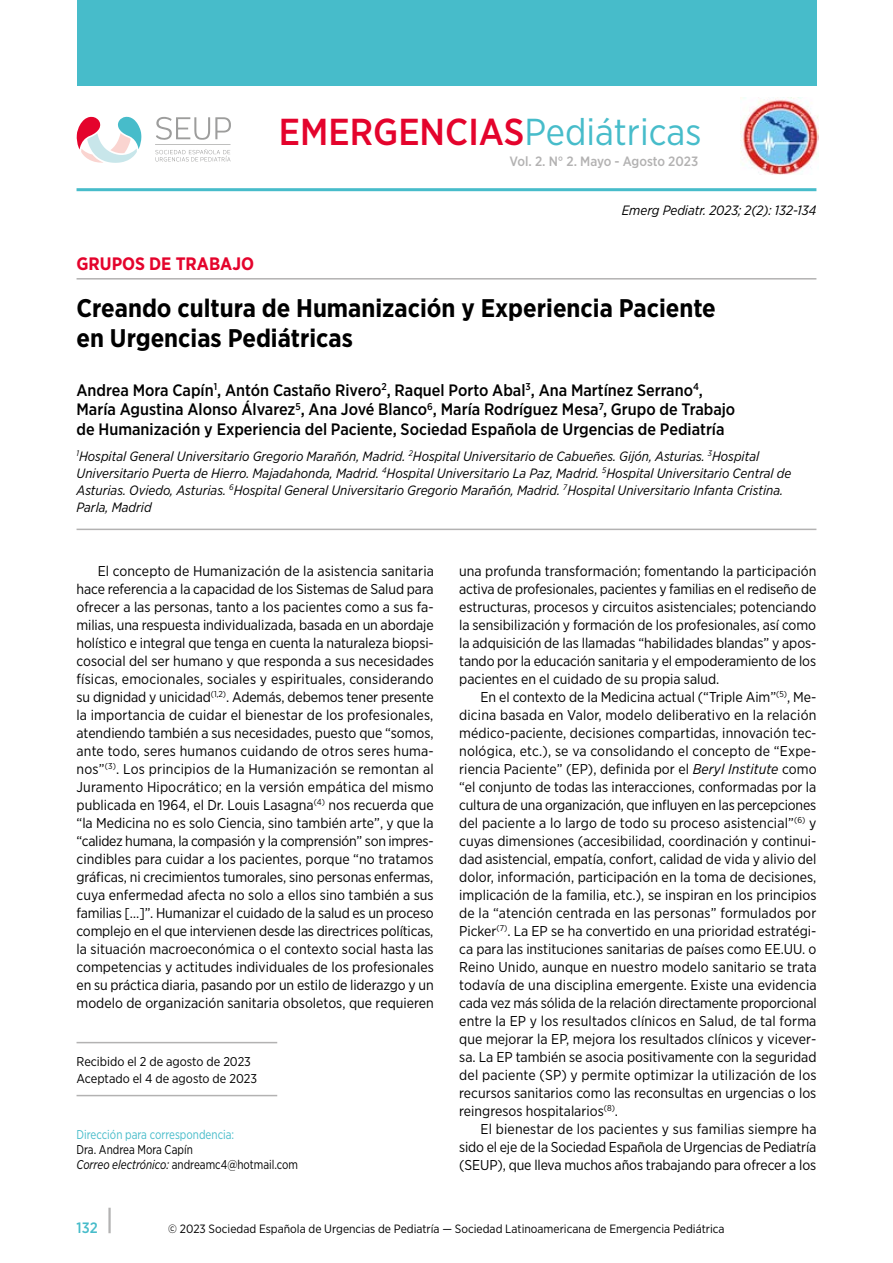
<style>
.page{position:relative;width:893px;height:1263px;background:#fff}
.page>*{position:absolute;margin:0;border:0;box-sizing:border-box;transform-origin:0 0}
.t1{font:500 37.5px "Gotham Narrow";color:#e4032c}
.t2{font:700 25.5px/30px "Gotham Narrow";color:#000}
.t3{font:700 18px "Gotham Narrow";color:#e4032c}
.t4{font:500 16.5px/19.5px "Gotham Narrow";color:#000}
.t5{font:500 15px "Gotham Narrow";color:#47bcca}
.t6{font:14.25px/18px "Gotham Narrow";color:#000;text-align:justify}
.t7{font:italic 13.5px/17.2px "Gotham Narrow";color:#000}
.t8{font:500 13.5px "Gotham Narrow";letter-spacing:-.01em;color:#b3b2b2}
.t9{font:12.75px/15px "Gotham Narrow";color:#000;scale:.9 1}
.t10{font:12.75px/17.2px "Gotham Narrow";color:#000}
.t11{font:12.75px "Gotham Narrow";color:#47bcca;scale:.9 1}
.t12{font:12px "Gotham Narrow";color:#000}
.s1{font-weight:400;color:#47bcca}
.s2{font-style:italic}
</style>
<div class="page">
<hr style="left:108px;top:1208px;width:3px;height:25px;background:#b3b2b2">
<hr style="left:77px;top:188px;width:739px;height:3px;background:#47bcca">
<hr style="left:77px;top:529px;width:739px;height:1px;background:#b3b2b2">
<hr style="left:77px;top:278px;width:739px;height:2px;background:#b3b2b2">
<img style="left:741px;top:98px;width:78px;height:77px">
<svg style="left:77px;top:116px;width:64px;height:47px"></svg>
<svg style="left:155px;top:117px;width:76px;height:45px"></svg>
<div style="left:77px;top:0;width:739px;height:85px;background:#47bcca"></div>
<hr style="left:77px;top:1042px;width:200px;height:1px;background:#b3b2b2">
<hr style="left:77px;top:1095px;width:200px;height:1px;background:#b3b2b2">
<h1 class="t1" style="left:279px;top:108px;width:424px">EMERGENCIAS<span class="s1">Pediátricas</span></h1>
<p class="t8" style="left:510px;top:153px;width:190px">Vol. 2. N° 2. Mayo - Agosto 2023</p>
<p class="t7" style="left:622px;top:201px;width:196px">Emerg Pediatr. 2023; 2(2): 132-134</p>
<p class="t3" style="left:77px;top:252px;width:179px">GRUPOS DE TRABAJO</p>
<h2 class="t2" style="left:77px;top:292px;width:641px">Creando cultura de Humanización y Experiencia Paciente en Urgencias Pediátricas</h2>
<p class="t4" style="left:77px;top:380px;width:660px">Andrea Mora Capín<sup>1</sup>, Antón Castaño Rivero<sup>2</sup>, Raquel Porto Abal<sup>3</sup>, Ana Martínez Serrano<sup>4</sup>,<br>María Agustina Alonso Álvarez<sup>5</sup>, Ana Jové Blanco<sup>6</sup>, María Rodríguez Mesa<sup>7</sup>, Grupo de Trabajo de Humanización y Experiencia del Paciente, Sociedad Española de Urgencias de Pediatría</p>
<p class="t7" style="left:77px;top:447px;width:716px"><sup>1</sup>Hospital General Universitario Gregorio Marañón, Madrid. <sup>2</sup>Hospital Universitario de Cabueñes. Gijón, Asturias. <sup>3</sup>Hospital Universitario Puerta de Hierro. Majadahonda, Madrid. <sup>4</sup>Hospital Universitario La Paz, Madrid. <sup>5</sup>Hospital Universitario Central de Asturias. Oviedo, Asturias. <sup>6</sup>Hospital General Universitario Gregorio Marañón, Madrid. <sup>7</sup>Hospital Universitario Infanta Cristina.<br>Parla, Madrid</p>
<p class="t6" style="left:77px;top:562px;width:359px;text-indent:21px">El concepto de Humanización de la asistencia sanitaria hace referencia a la capacidad de los Sistemas de Salud para ofrecer a las personas, tanto a los pacientes como a sus fa&shy;milias, una respuesta individualizada, basada en un abordaje holístico e integral que tenga en cuenta la naturaleza biopsi&shy;cosocial del ser humano y que responda a sus necesidades físicas, emocionales, sociales y espirituales, considerando su dignidad y unicidad<sup>(1,2)</sup>. Además, debemos tener presente la importancia de cuidar el bienestar de los profesionales, atendiendo también a sus necesidades, puesto que “somos, ante todo, seres humanos cuidando de otros seres huma&shy;nos”<sup>(3)</sup>. Los principios de la Humanización se remontan al Juramento Hipocrático; en la versión empática del mismo publicada en 1964, el Dr. Louis Lasagna<sup>(4)</sup> nos recuerda que “la Medicina no es solo Ciencia, sino también arte”, y que la “calidez humana, la compasión y la comprensión” son impres&shy;cindibles para cuidar a los pacientes, porque “no tratamos gráficas, ni crecimientos tumorales, sino personas enfermas, cuya enfermedad afecta no solo a ellos sino también a sus familias […]”. Humanizar el cuidado de la salud es un proceso complejo en el que intervienen desde las directrices políticas, la situación macroeconómica o el contexto social hasta las competencias y actitudes individuales de los profesionales en su práctica diaria, pasando por un estilo de liderazgo y un modelo de organización sanitaria obsoletos, que requieren</p>
<p class="t6" style="left:459px;top:562px;width:359px">una profunda transformación; fomentando la participación activa de profesionales, pacientes y familias en el rediseño de estructuras, procesos y circuitos asistenciales; potenciando la sensibilización y formación de los profesionales, así como la adquisición de las llamadas “habilidades blandas” y apos&shy;tando por la educación sanitaria y el empoderamiento de los pacientes en el cuidado de su propia salud.</p>
<p class="t6" style="left:459px;top:688px;width:359px;text-indent:21px">En el contexto de la Medicina actual (“Triple Aim”<sup>(5)</sup>, Me&shy;dicina basada en Valor, modelo deliberativo en la relación médico-paciente, decisiones compartidas, innovación tec&shy;nológica, etc.), se va consolidando el concepto de “Expe&shy;riencia Paciente” (EP), definida por el <span class="s2">Beryl Institute</span> como “el conjunto de todas las interacciones, conformadas por la cultura de una organización, que influyen en las percepciones del paciente a lo largo de todo su proceso asistencial”<sup>(6)</sup> y cuyas dimensiones (accesibilidad, coordinación y continui&shy;dad asistencial, empatía, confort, calidad de vida y alivio del dolor, información, participación en la toma de decisiones, implicación de la familia, etc.), se inspiran en los principios de la “atención centrada en las personas” formulados por Picker<sup>(7)</sup>. La EP se ha convertido en una prioridad estratégi&shy;ca para las instituciones sanitarias de países como EE.UU. o Reino Unido, aunque en nuestro modelo sanitario se trata todavía de una disciplina emergente. Existe una evidencia cada vez más sólida de la relación directamente proporcional entre la EP y los resultados clínicos en Salud, de tal forma que mejorar la EP, mejora los resultados clínicos y vicever&shy;sa. La EP también se asocia positivamente con la seguridad del paciente (SP) y permite optimizar la utilización de los recursos sanitarios como las reconsultas en urgencias o los reingresos hospitalarios<sup>(8)</sup>.</p>
<p class="t6" style="left:459px;top:1120px;width:359px;text-indent:21px">El bienestar de los pacientes y sus familias siempre ha sido el eje de la Sociedad Española de Urgencias de Pediatría (SEUP), que lleva muchos años trabajando para ofrecer a los</p>
<p class="t10" style="left:77px;top:1052px;width:182px">Recibido el 2 de agosto de 2023<br>Aceptado el 4 de agosto de 2023</p>
<p class="t11" style="left:77px;top:1127px;width:177px">Dirección para correspondencia:</p>
<p class="t9" style="left:77px;top:1142px;width:248px">Dra. Andrea Mora Capín<br><span class="s2">Correo electrónico:</span> andreamc4@hotmail.com</p>
<p class="t5" style="left:77px;top:1218px;width:23px">132</p>
<p class="t12" style="left:168px;top:1221px;width:558px">© 2023 Sociedad Española de Urgencias de Pediatría — Sociedad Latinoamericana de Emergencia Pediátrica</p>
</div>
